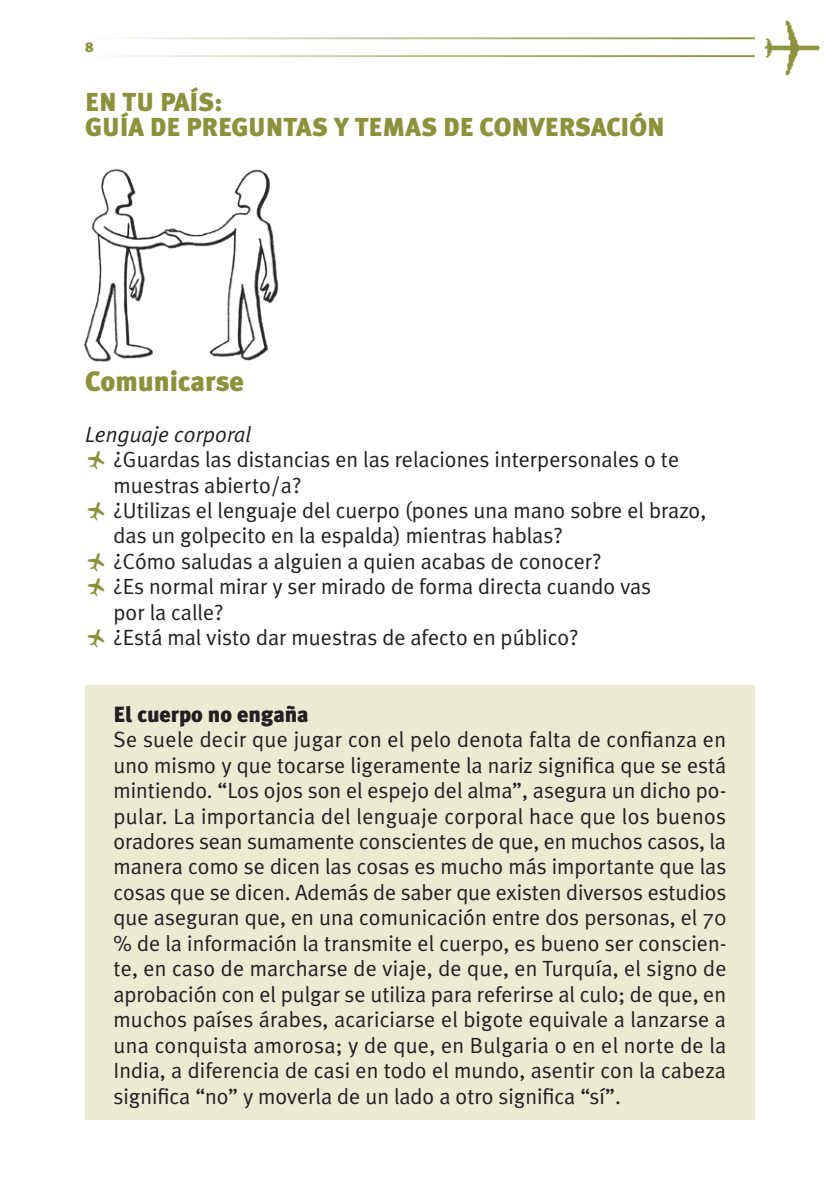
<style>
.page{position:relative;width:840px;height:1191px;background:#fff}
.page>*{position:absolute;margin:0;border:0;box-sizing:border-box;transform-origin:0 0}
.t1{font:900 28px "Meta Plus";color:#8c913b}
.t2{font:900 26px "Meta Plus";color:#8c913b}
.t3{font:22px/25.4px "Meta Plus Normal";color:#231f20}
.t4{font:italic 22px "Meta Plus Normal";color:#231f20}
.t5{font:900 22px "Meta Plus";color:#231f20}
.t6{font:900 14px "Meta Plus";color:#8c913b}
</style>
<div class="page">
<div style="left:85px;top:685px;width:669px;height:434px;background:#ebebd4"></div>
<img style="left:764px;top:20px;width:57px;height:56px">
<img style="left:83px;top:169px;width:196px;height:193px">
<p class="t6" style="left:85px;top:39px;width:10px">8</p>
<p class="t2" style="left:85px;top:86px;width:89px">ENTU PAÍS</p>
<p class="t2" style="left:214px;top:86px;width:9px">:</p>
<p class="t2" style="left:85px;top:112px;width:16px">GUÍA</p>
<p class="t2" style="left:150px;top:112px;width:53px">DE PREGUNTAS</p>
<p class="t2" style="left:334px;top:112px;width:38px">Y TEMAS</p>
<p class="t2" style="left:443px;top:112px;width:53px">DE CON</p>
<p class="t2" style="left:529px;top:112px;width:31px">VERSACI</p>
<p class="t2" style="left:629px;top:112px;width:33px">ÓN</p>
<p class="t1" style="left:85px;top:364px;width:160px">COMUNICARSE</p>
<p class="t4" style="left:85px;top:421px;width:167px">Lenguaje corporal</p>
<p class="t3" style="left:113px;top:446px;width:594px">¿Guardas las distancias en las relaciones interpersonales o te muestras abierto/a?<br>¿Utilizas el lenguaje del cuerpo (pones una mano sobre el brazo, das un golpecito en la espalda) mientras hablas?<br>¿Cómo saludas a alguien a quien acabas de conocer?<br>¿Es normal mirar y ser mirado de forma directa cuando vas<br>por la calle?<br>¿Está mal visto dar muestras de afecto en público?</p>
<p class="t5" style="left:113px;top:701px;width:196px">EL CUERPO NO ENGAÑA</p>
<p class="t3" style="left:113px;top:726px;width:614px;text-align:justify">Se suele decir que jugar con el pelo denota falta de confianza en uno mismo y que tocarse ligeramente la nariz significa que se está mintiendo. “Los ojos son el espejo del alma”, asegura un dicho po&shy;pular. La importancia del lenguaje corporal hace que los buenos oradores sean sumamente conscientes de que, en muchos casos, la manera como se dicen las cosas es mucho más importante que las cosas que se dicen. Además de saber que existen diversos estudios que aseguran que, en una comunicación entre dos personas, el 70 % de la información la transmite el cuerpo, es bueno ser conscien&shy;te, en caso de marcharse de viaje, de que, en Turquía, el signo de aprobación con el pulgar se utiliza para referirse al culo; de que, en muchos países árabes, acariciarse el bigote equivale a lanzarse a una conquista amorosa; y de que, en Bulgaria o en el norte de la India, a diferencia de casi en todo el mundo, asentir con la cabeza significa “no” y moverla de un lado a otro significa “sí”.</p>
</div>
